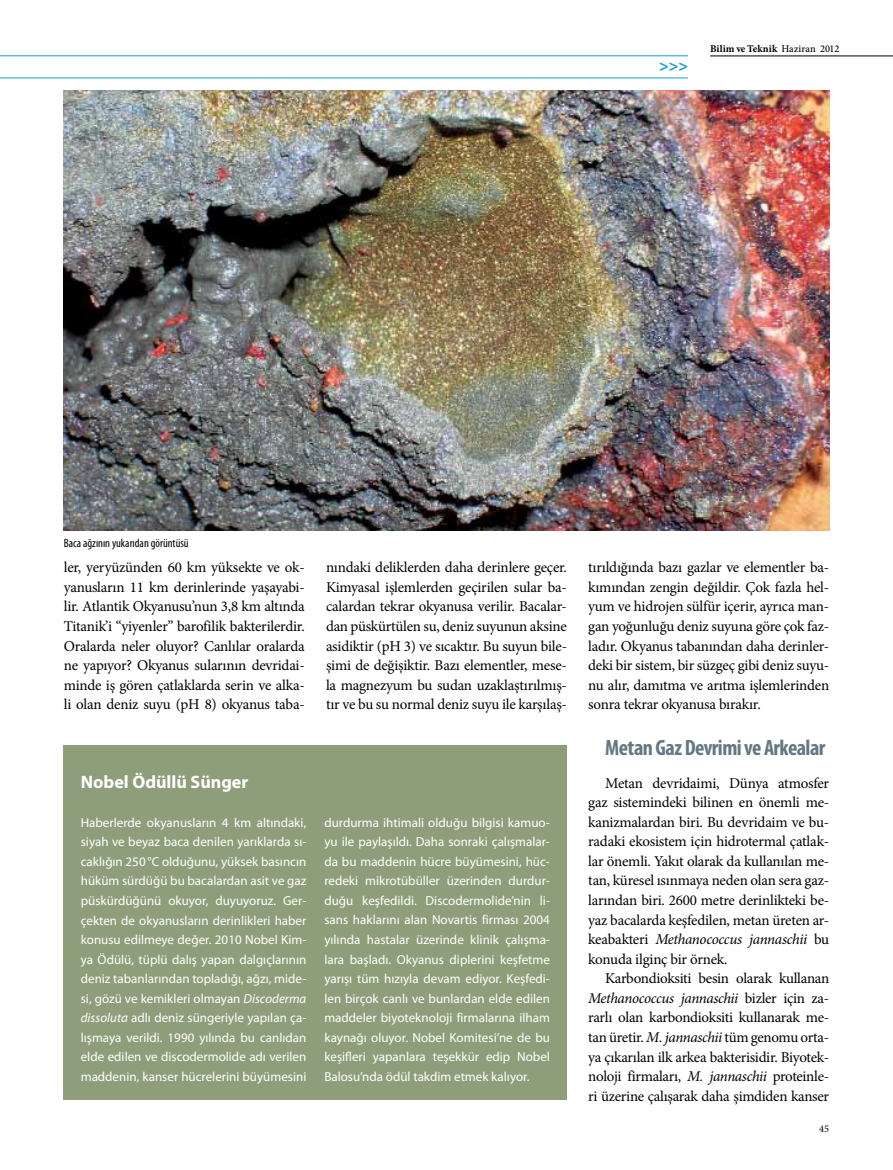
<style>
.page{position:relative;width:893px;height:1170px;background:#fff}
.page>*{position:absolute;margin:0;border:0;box-sizing:border-box;transform-origin:0 0}
.t1{font:700 condensed 22.2px "Myriad Pro";letter-spacing:-.025em;color:#647883}
.t2{font:700 18px "Myriad Pro";color:#fff}
.t3{font:700 16.2px "Myriad Pro";color:#1c9ad6}
.t4{font:15px/19.5px "Minion Pro";letter-spacing:-.015em;color:#000;text-align:justify}
.t5{font:13.05px/19.5px "Myriad Pro";color:#fff;text-align:justify}
.t6{font:condensed 12px "Myriad Pro";color:#000}
.t7{font:700 10.35px "Minion Pro";letter-spacing:.005em;color:#000}
.t8{font:10.35px "Minion Pro";color:#000}
.s1{font-weight:500}
.s2{font-style:italic}
</style>
<div class="page">
<hr style="left:0;top:78px;width:688px;height:1px;background:#1c9ad6">
<hr style="left:0;top:56px;width:688px;height:1px;background:#1c9ad6">
<hr style="left:710px;top:56px;width:183px;height:1px;background:#000">
<div style="left:64px;top:745px;width:503px;height:355px;background:#8f9e7a"></div>
<img style="left:64px;top:91px;width:765px;height:440px">
<p class="t6" style="left:64px;top:535px;width:126px">Baca ağzının yukarıdan görüntüsü</p>
<p class="t3" style="left:659px;top:55px;width:30px">&gt;&gt;&gt;</p>
<p class="t7" style="left:710px;top:41px;width:131px">Bilim ve Teknik <span class="s1">Haziran 2012</span></p>
<p class="t4" style="left:64px;top:557px;width:242px">ler, yeryüzünden 60 km yüksekte ve ok&shy;yanusların 11 km derinlerinde yaşayabi&shy;lir. Atlantik Okyanusu’nun 3,8 km altında Titanik’i “yiyenler” barofilik bakterilerdir.<br>Oralarda neler oluyor? Canlılar oralarda ne yapıyor? Okyanus sularının devridai&shy;minde iş gören çatlaklarda serin ve alka&shy;li olan deniz suyu (pH 8) okyanus taba-</p>
<p class="t4" style="left:326px;top:557px;width:242px">nındaki deliklerden daha derinlere geçer.<br>Kimyasal işlemlerden geçirilen sular ba&shy;calardan tekrar okyanusa verilir. Bacalar&shy;dan püskürtülen su, deniz suyunun aksine asidiktir (pH 3) ve sıcaktır. Bu suyun bile&shy;şimi de değişiktir. Bazı elementler, mese&shy;la magnezyum bu sudan uzaklaştırılmış&shy;tır ve bu su normal deniz suyu ile karşılaş-</p>
<p class="t4" style="left:588px;top:557px;width:242px">tırıldığında bazı gazlar ve elementler ba&shy;kımından zengin değildir. Çok fazla hel&shy;yum ve hidrojen sülfür içerir, ayrıca man&shy;gan yoğunluğu deniz suyuna göre çok faz&shy;ladır. Okyanus tabanından daha derinler&shy;deki bir sistem, bir süzgeç gibi deniz suyu&shy;nu alır, damıtma ve arıtma işlemlerinden sonra tekrar okyanusa bırakır.</p>
<h1 class="t1" style="left:605px;top:734px;width:222px">Metan Gaz Devrimi ve Arkealar</h1>
<p class="t4" style="left:588px;top:773px;width:242px;text-indent:17px">Metan devridaimi, Dünya atmosfer gaz sistemindeki bilinen en önemli me&shy;kanizmalardan biri. Bu devridaim ve bu&shy;radaki ekosistem için hidrotermal çatlak&shy;lar önemli. Yakıt olarak da kullanılan me&shy;tan, küresel ısınmaya neden olan sera gaz&shy;larından biri. 2600 metre derinlikteki be&shy;yaz bacalarda keşfedilen, metan üreten ar&shy;keabakteri <span class="s2">Methanococcus jannaschii</span> bu konuda ilginç bir örnek.</p>
<p class="t4" style="left:588px;top:968px;width:242px;text-indent:17px">Karbondioksiti besin olarak kullanan <span class="s2">Methanococcus jannaschii</span> bizler için za&shy;rarlı olan karbondioksiti kullanarak me&shy;tan üretir. <span class="s2">M. jannaschii</span> tüm genomu orta&shy;ya çıkarılan ilk arkea bakterisidir. Biyotek&shy;noloji firmaları, <span class="s2">M. jannaschii</span> proteinle&shy;ri üzerine çalışarak daha şimdiden kanser</p>
<p class="t2" style="left:81px;top:769px;width:169px">Nobel Ödüllü Sünger</p>
<p class="t5" style="left:81px;top:812px;width:227px">Haberlerde okyanusların 4 km altındaki, siyah ve beyaz baca denilen yarıklarda sı&shy;caklığın 250 °C olduğunu, yüksek basıncın hüküm sürdüğü bu bacalardan asit ve gaz püskürdüğünü okuyor, duyuyoruz. Ger&shy;çekten de okyanusların derinlikleri haber konusu edilmeye değer. 2010 Nobel Kim&shy;ya Ödülü, tüplü dalış yapan dalgıçlarının deniz tabanlarından topladığı, ağzı, mide&shy;si, gözü ve kemikleri olmayan <span class="s2">Discoderma dissoluta</span> adlı deniz süngeriyle yapılan ça&shy;lışmaya verildi. 1990 yılında bu canlıdan elde edilen ve discodermolide adı verilen maddenin, kanser hücrelerini büyümesini</p>
<p class="t5" style="left:324px;top:812px;width:227px">durdurma ihtimali olduğu bilgisi kamuo&shy;yu ile paylaşıldı. Daha sonraki çalışmalar&shy;da bu maddenin hücre büyümesini, hüc&shy;redeki mikrotübüller üzerinden durdur&shy;duğu keşfedildi. Discodermolide’nin li&shy;sans haklarını alan Novartis firması 2004 yılında hastalar üzerinde klinik çalışma&shy;lara başladı. Okyanus diplerini keşfetme yarışı tüm hızıyla devam ediyor. Keşfedi&shy;len birçok canlı ve bunlardan elde edilen maddeler biyoteknoloji firmalarına ilham kaynağı oluyor. Nobel Komitesi’ne de bu keşifleri yapanlara teşekkür edip Nobel Balosu’nda ödül takdim etmek kalıyor.</p>
<p class="t8" style="left:819px;top:1121px;width:11px">45</p>
</div>
